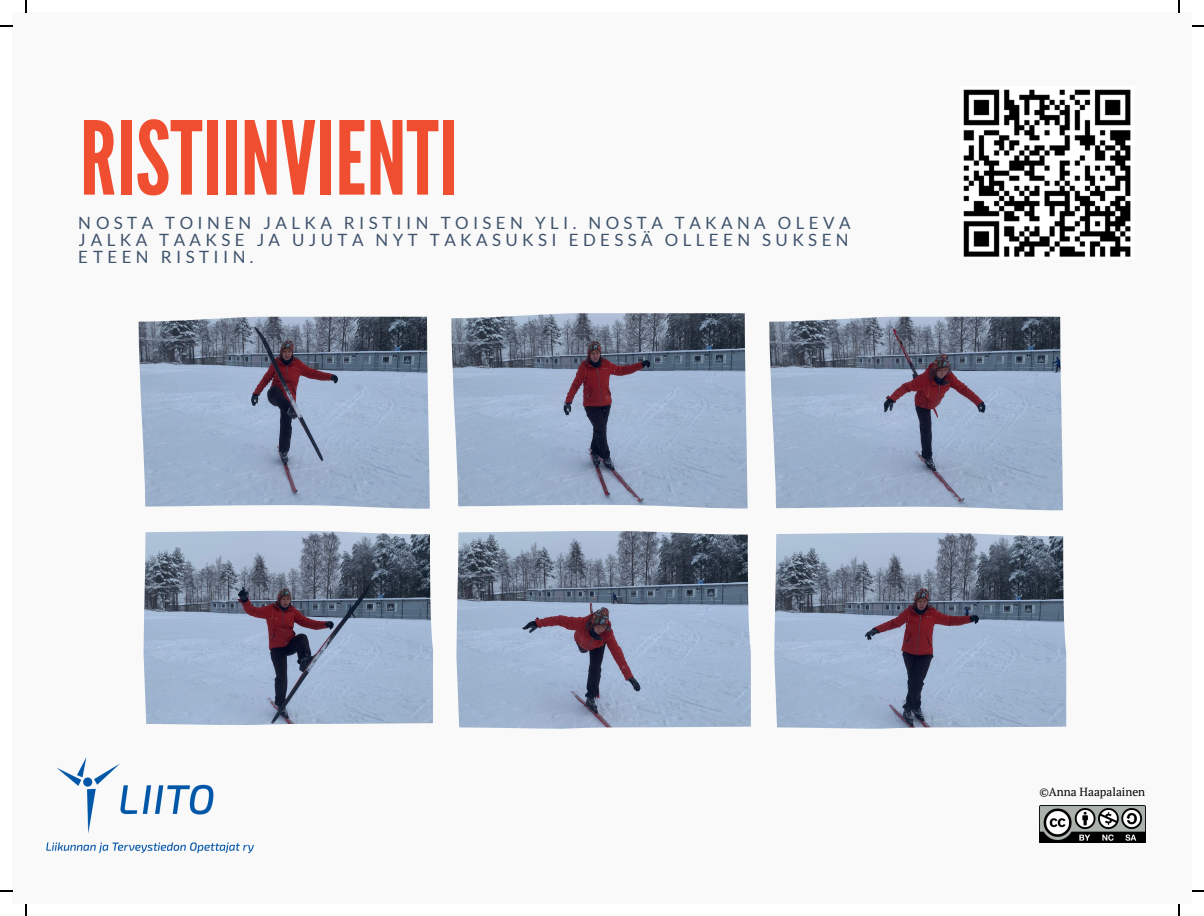
<style>
.page{position:relative;width:1204px;height:916px;background:#fff}
.page>*{position:absolute;margin:0;border:0;box-sizing:border-box;transform-origin:0 0}
.t1{font:101.4px "League Gothic";color:#f04e30}
.t2{font:16.95px/17px "Lato";letter-spacing:.26em;color:#1d3552;text-align:justify}
.t3{font:11.7px "PT Serif";color:#000}
</style>
<div class="page">
<div style="left:12px;top:12px;width:1179px;height:891px;background:#f9f9f9"></div>
<img style="left:138px;top:316px;width:291px;height:192px">
<img style="left:143px;top:530px;width:290px;height:194px">
<img style="left:451px;top:313px;width:296px;height:195px">
<img style="left:456px;top:531px;width:294px;height:197px">
<img style="left:769px;top:316px;width:293px;height:194px">
<img style="left:774px;top:532px;width:291px;height:196px">
<img style="left:963px;top:89px;width:168px;height:168px">
<img style="left:1039px;top:805px;width:105px;height:37px">
<img style="left:46px;top:757px;width:208px;height:97px">
<svg style="left:26px;top:0;width:1px;height:12px"></svg>
<svg style="left:0;top:26px;width:12px;height:1px"></svg>
<svg style="left:1178px;top:0;width:1px;height:12px"></svg>
<svg style="left:0;top:890px;width:12px;height:1px"></svg>
<p class="t1" style="left:80px;top:100px;width:379px">RISTIINVIENTI</p>
<p class="t2" style="left:79px;top:214px;width:773px">NOSTA TOINEN JALKA RISTIIN TOISEN YLI. NOSTA TAKANA OLEVA JALKA TAAKSE JA UJUTA NYT TAKASUKSI EDESSÄ OLLEEN SUKSEN ETEEN RISTIIN.</p>
<p class="t3" style="left:1039px;top:783px;width:107px">©Anna Haapalainen</p>
</div>
